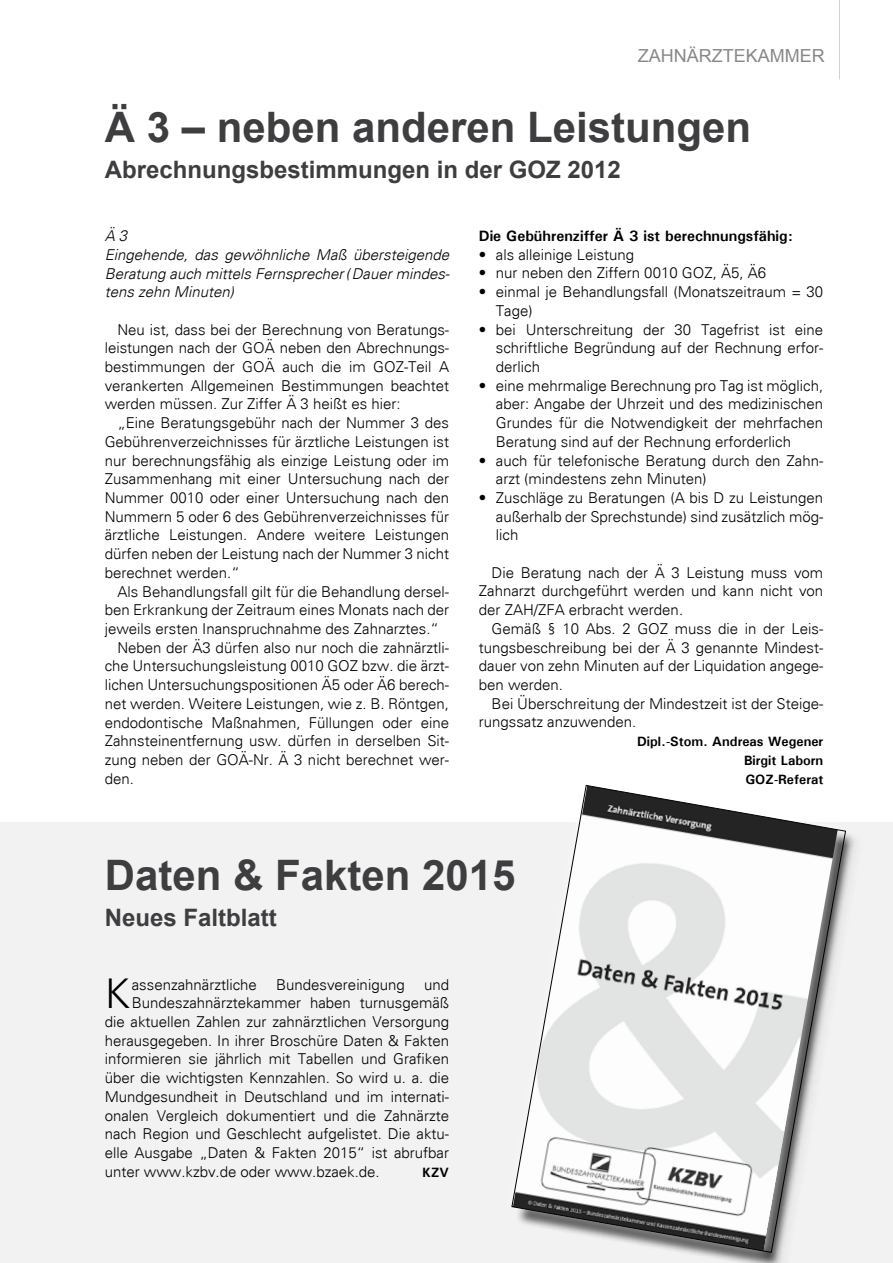
<style>
.page{position:relative;width:893px;height:1263px;background:#fff}
.page>*{position:absolute;margin:0;border:0;box-sizing:border-box;transform-origin:0 0}
.t1{font:700 42px "Arial";color:#3e3d40}
.t2{font:300 41.1px "Univers";color:#000}
.t3{font:700 24px "Arial";color:#3e3d40}
.t4{font:18px "Arial";color:#87888a}
.t5{font:300 15px/18.8px "Univers";color:#000;text-align:justify}
.t6{font:italic 300 15px/18.8px "Univers";color:#000}
.t7{font:700 15px "Univers";color:#000}
.t8{font:700 13.5px/18.8px "Univers";color:#000;text-align:justify}
</style>
<div class="page">
<hr style="left:839px;top:0;width:1px;height:79px;background:#d1d2d4">
<div style="left:0;top:822px;width:893px;height:441px;background:#f2f2f2"></div>
<svg style="left:690px;top:834px;width:165px;height:429px"></svg>
<svg style="left:511px;top:785px;width:335px;height:468px"></svg>
<p class="t4" style="left:638px;top:44px;width:189px">ZAHNÄRZTEKAMMER</p>
<h1 class="t1" style="left:105px;top:99px;width:648px">Ä 3 – neben anderen Leistungen</h1>
<h3 class="t3" style="left:105px;top:154px;width:518px">Abrechnungsbestimmungen in der GOZ 2012</h3>
<p class="t6" style="left:105px;top:226px;width:347px">Ä 3<br>Eingehende, das gewöhnliche Maß übersteigende<br>Beratung auch mittels Fernsprecher (Dauer mindes&shy;tens zehn Minuten)</p>
<p class="t5" style="left:105px;top:320px;width:346px;text-indent:13px">Neu ist, dass bei der Berechnung von Beratungs&shy;leistungen nach der GOÄ neben den Abrechnungs&shy;bestimmungen der GOÄ auch die im GOZ-Teil A verankerten Allgemeinen Bestimmungen beachtet werden müssen. Zur Ziffer Ä 3 heißt es hier:</p>
<p class="t5" style="left:105px;top:413px;width:346px;text-indent:13px">„Eine Beratungsgebühr nach der Nummer 3 des Gebührenverzeichnisses für ärztliche Leistungen ist nur berechnungsfähig als einzige Leistung oder im Zusammenhang mit einer Untersuchung nach der Nummer 0010 oder einer Untersuchung nach den Nummern 5 oder 6 des Gebührenverzeichnisses für ärztliche Leistungen. Andere weitere Leistungen dürfen neben der Leistung nach der Nummer 3 nicht berechnet werden.“</p>
<p class="t5" style="left:117px;top:582px;width:333px">Als Behandlungsfall gilt für die Behandlung dersel-</p>
<p class="t5" style="left:105px;top:600px;width:346px">ben Erkrankung der Zeitraum eines Monats nach der</p>
<p class="t5" style="left:105px;top:619px;width:336px">jeweils ersten Inanspruchnahme des Zahnarztes.“</p>
<p class="t5" style="left:117px;top:638px;width:333px">Neben der Ä3 dürfen also nur noch die zahnärztli-</p>
<p class="t5" style="left:105px;top:657px;width:346px">che Untersuchungsleistung 0010 GOZ bzw. die ärzt-</p>
<p class="t5" style="left:105px;top:675px;width:346px">lichen Untersuchungspositionen Ä5 oder Ä6 berech-</p>
<p class="t5" style="left:105px;top:694px;width:346px">net werden. Weitere Leistungen, wie z. B. Röntgen,</p>
<p class="t5" style="left:105px;top:713px;width:346px">endodontische Maßnahmen, Füllungen oder eine</p>
<p class="t5" style="left:105px;top:731px;width:346px">Zahnsteinentfernung usw. dürfen in derselben Sit-</p>
<p class="t5" style="left:105px;top:750px;width:346px">zung neben der GOÄ-Nr. Ä 3 nicht berechnet wer-</p>
<p class="t5" style="left:105px;top:769px;width:31px">den.</p>
<p class="t7" style="left:479px;top:227px;width:315px">Die Gebührenziffer Ä 3 ist berechnungsfähig:</p>
<p class="t5" style="left:479px;top:245px;width:157px">• als alleinige Leistung</p>
<p class="t5" style="left:479px;top:264px;width:289px">• nur neben den Ziffern 0010 GOZ, Ä5, Ä6</p>
<p class="t5" style="left:496px;top:282px;width:329px;text-indent:-17px">• einmal je Behandlungsfall (Monatszeitraum = 30<br>Tage)</p>
<p class="t5" style="left:496px;top:320px;width:329px;text-indent:-17px">• bei Unterschreitung der 30 Tagefrist ist eine schriftliche Begründung auf der Rechnung erfor&shy;derlich</p>
<p class="t5" style="left:496px;top:376px;width:329px;text-indent:-17px">• eine mehrmalige Berechnung pro Tag ist möglich, aber: Angabe der Uhrzeit und des medizinischen Grundes für die Notwendigkeit der mehrfachen Beratung sind auf der Rechnung erforderlich</p>
<p class="t5" style="left:496px;top:451px;width:329px;text-indent:-17px">• auch für telefonische Beratung durch den Zahn&shy;arzt (mindestens zehn Minuten)</p>
<p class="t5" style="left:496px;top:488px;width:329px;text-indent:-17px">• Zuschläge zu Beratungen (A bis D zu Leistungen außerhalb der Sprechstunde) sind zusätzlich mög&shy;lich</p>
<p class="t5" style="left:479px;top:563px;width:346px;text-indent:13px">Die Beratung nach der Ä 3 Leistung muss vom Zahnarzt durchgeführt werden und kann nicht von der ZAH/ZFA erbracht werden.</p>
<p class="t5" style="left:479px;top:619px;width:346px;text-indent:13px">Gemäß § 10 Abs. 2 GOZ muss die in der Leis&shy;tungsbeschreibung bei der Ä 3 genannte Mindest&shy;dauer von zehn Minuten auf der Liquidation angege&shy;ben werden.</p>
<p class="t5" style="left:479px;top:694px;width:346px;text-indent:13px">Bei Überschreitung der Mindestzeit ist der Steige&shy;rungssatz anzuwenden.</p>
<p class="t8" style="left:744px;top:732px;width:81px;text-indent:-107px">Dipl.-Stom. Andreas Wegener Birgit Laborn GOZ-Referat</p>
<h1 class="t1" style="left:105px;top:847px;width:412px">Daten &amp; Fakten 2015</h1>
<h3 class="t3" style="left:105px;top:902px;width:174px">Neues Faltblatt</h3>
<h2 class="t2" style="left:105px;top:969px;width:27px">K</h2>
<p class="t5" style="left:132px;top:975px;width:127px">assenzahnärztliche</p>
<p class="t5" style="left:276px;top:975px;width:130px">Bundesvereinigung</p>
<p class="t5" style="left:424px;top:975px;width:27px">und</p>
<p class="t5" style="left:132px;top:993px;width:319px">Bundeszahnärztekammer haben turnusgemäß</p>
<p class="t5" style="left:105px;top:1012px;width:346px">die aktuellen Zahlen zur zahnärztlichen Versorgung</p>
<p class="t5" style="left:105px;top:1031px;width:346px">herausgegeben. In ihrer Broschüre Daten &amp; Fakten</p>
<p class="t5" style="left:105px;top:1050px;width:346px">informieren sie jährlich mit Tabellen und Grafiken</p>
<p class="t5" style="left:105px;top:1068px;width:346px">über die wichtigsten Kennzahlen. So wird u. a. die</p>
<p class="t5" style="left:105px;top:1087px;width:346px">Mundgesundheit in Deutschland und im internati-</p>
<p class="t5" style="left:105px;top:1106px;width:346px">onalen Vergleich dokumentiert und die Zahnärzte</p>
<p class="t5" style="left:105px;top:1124px;width:346px">nach Region und Geschlecht aufgelistet. Die aktu-</p>
<p class="t5" style="left:105px;top:1143px;width:346px">elle Ausgabe „Daten &amp; Fakten 2015“ ist abrufbar</p>
<p class="t5" style="left:105px;top:1162px;width:277px">unter www.kzbv.de oder www.bzaek.de.</p>
<p class="t8" style="left:422px;top:1162px;width:28px">KZV</p>
</div>
